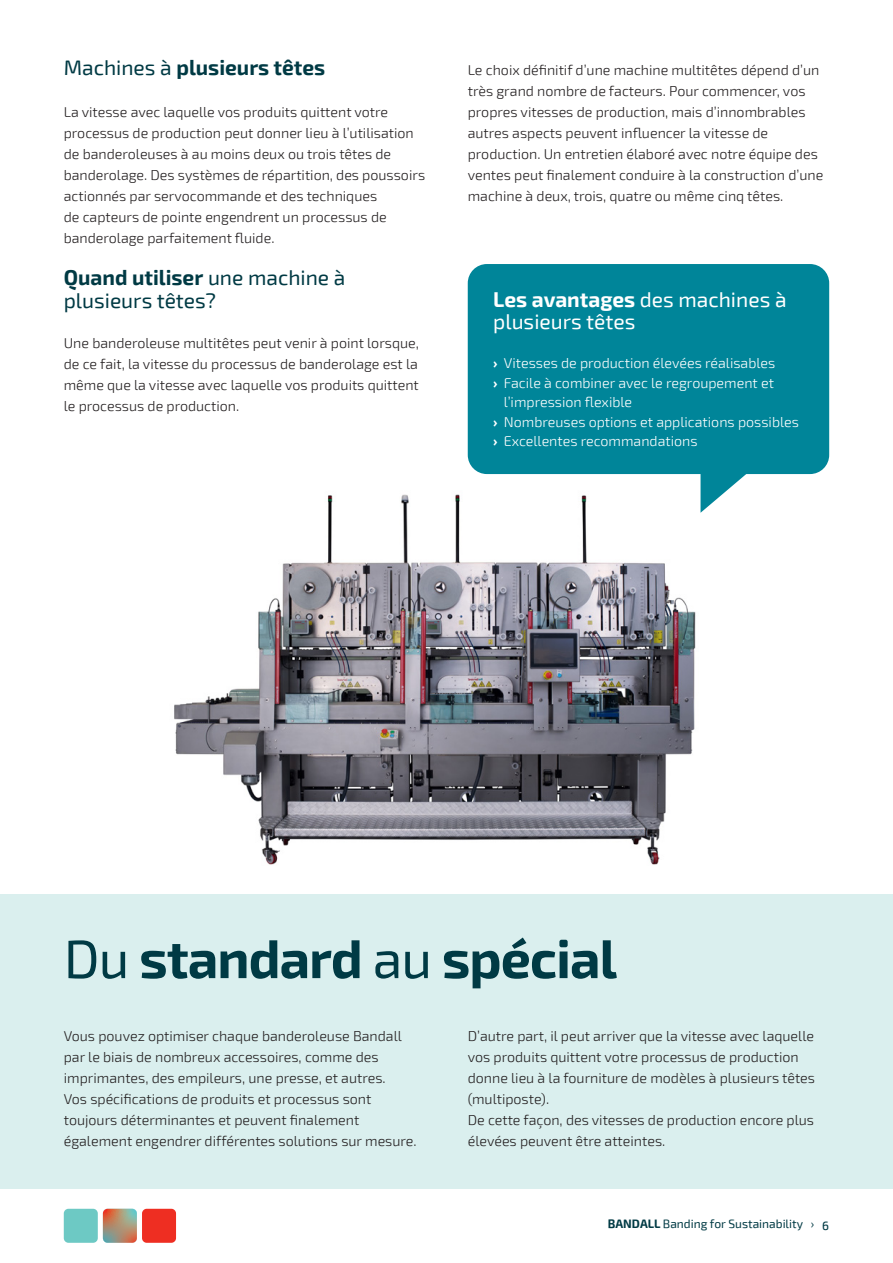
<style>
.page{position:relative;width:893px;height:1263px;background:#fff}
.page>*{position:absolute;margin:0;border:0;box-sizing:border-box;transform-origin:0 0}
.Kop{font:700 54px "Exo 2";letter-spacing:-.02em;color:#003a44}
.Subkop{font:21px/22.5px "Exo 2";color:#003a44}
.Bodytekst_NL{font:21px/22.5px "Exo 2";color:#fff}
.Subkop-2{font:700 21px "Exo 2";color:#003a44}
.Bodytekst_NL-2{font:300 14.25px/21px "Exo 2";color:#231f20}
.Bodytekst_NL-3{font:300 14.25px/19.5px "Exo 2";color:#fff}
.t1{font:12px "Exo 2";color:#003a44}
.s1{font-weight:400}
.s2{font-weight:700}
.s3{font-weight:500}
</style>
<div class="page">
<div style="left:142px;top:1209px;width:34px;height:34px;background:#ee2e22;border-radius:5px"></div>
<div style="left:64px;top:1209px;width:34px;height:34px;background:#6dc9c4;border-radius:5px"></div>
<svg style="left:103px;top:1209px;width:34px;height:34px"></svg>
<img style="left:174px;top:473px;width:526px;height:392px">
<div style="left:0;top:894px;width:893px;height:294px;background:#daefee"></div>
<div style="left:468px;top:264px;width:361px;height:210px;background:#008599;border-radius:19px"></div>
<svg style="left:700px;top:474px;width:48px;height:39px"></svg>
<p class="Subkop-2" style="left:64px;top:55px;width:263px"><span class="s1">Machines à</span> plusieurs têtes</p>
<p class="Bodytekst_NL-2" style="left:64px;top:102px;width:363px">La vitesse avec laquelle vos produits quittent votre processus de production peut donner lieu à l’utilisation de banderoleuses à au moins deux ou trois têtes de banderolage. Des systèmes de répartition, des poussoirs actionnés par servocommande et des techniques<br>de capteurs de pointe engendrent un processus de banderolage parfaitement fluide.</p>
<p class="Subkop" style="left:64px;top:267px;width:283px"><span class="s2">Quand utiliser</span> une machine à plusieurs têtes?</p>
<p class="Bodytekst_NL-2" style="left:64px;top:333px;width:357px;text-align:justify">Une banderoleuse multitêtes peut venir à point lorsque, de ce fait, la vitesse du processus de banderolage est la même que la vitesse avec laquelle vos produits quittent le processus de production.</p>
<p class="Bodytekst_NL-2" style="left:468px;top:60px;width:357px">Le choix définitif d’une machine multitêtes dépend d’un très grand nombre de facteurs. Pour commencer, vos propres vitesses de production, mais d’innombrables autres aspects peuvent influencer la vitesse de production. Un entretien élaboré avec notre équipe des ventes peut finalement conduire à la construction d’une machine à deux, trois, quatre ou même cinq têtes.</p>
<p class="Bodytekst_NL" style="left:493px;top:288px;width:295px"><span class="s2">Les avantages</span> des machines à plusieurs têtes</p>
<p class="Bodytekst_NL-3" style="left:493px;top:354px;width:284px"><span class="s2">›</span> Vitesses de production élevées réalisables</p>
<p class="Bodytekst_NL-3" style="left:504px;top:373px;width:272px;text-indent:-11px"><span class="s2">›</span> Facile à combiner avec le regroupement et l’impression flexible</p>
<p class="Bodytekst_NL-3" style="left:493px;top:412px;width:307px"><span class="s2">›</span> Nombreuses options et applications possibles</p>
<p class="Bodytekst_NL-3" style="left:493px;top:432px;width:206px"><span class="s2">›</span> Excellentes recommandations</p>
<p class="Kop" style="left:64px;top:927px;width:555px"><span class="s1">Du</span> standard <span class="s1">au</span> spécial</p>
<p class="Bodytekst_NL-2" style="left:64px;top:1026px;width:340px">Vous pouvez optimiser chaque banderoleuse Bandall par le biais de nombreux accessoires, comme des imprimantes, des empileurs, une presse, et autres.</p>
<p class="Bodytekst_NL-2" style="left:64px;top:1089px;width:354px">Vos spécifications de produits et processus sont toujours déterminantes et peuvent finalement également engendrer différentes solutions sur mesure.</p>
<p class="Bodytekst_NL-2" style="left:468px;top:1026px;width:349px">D’autre part, il peut arriver que la vitesse avec laquelle vos produits quittent votre processus de production donne lieu à la fourniture de modèles à plusieurs têtes (multiposte).</p>
<p class="Bodytekst_NL-2" style="left:468px;top:1110px;width:348px">De cette façon, des vitesses de production encore plus élevées peuvent être atteintes.</p>
<p class="t1" style="left:608px;top:1217px;width:223px"><span class="s2">BANDALL</span> Banding for Sustainability › <span class="s3">6</span></p>
</div>
